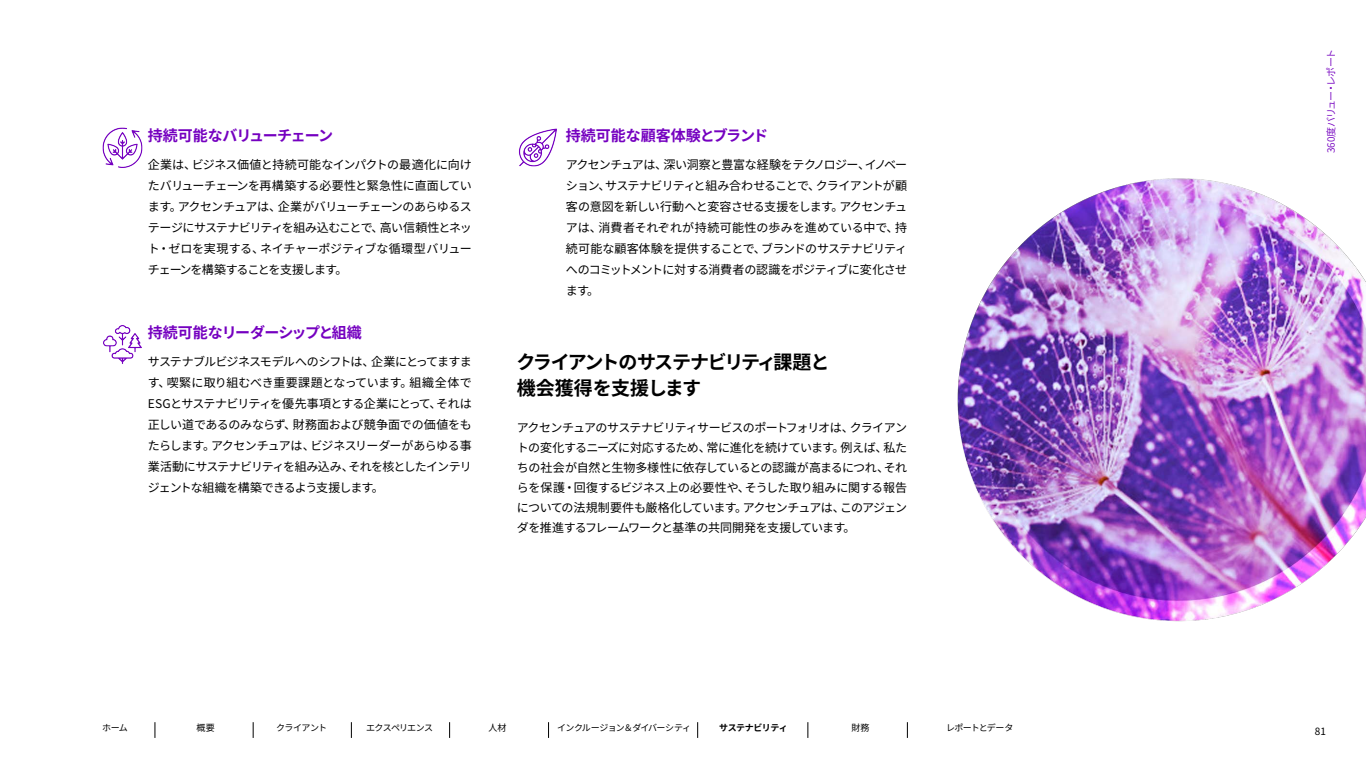
<style>
.page{position:relative;width:1366px;height:769px;background:#fff}
.page>*{position:absolute;margin:0;border:0;box-sizing:border-box;transform-origin:0 0}
.t1{font:700 19px/26.6px "Source Han Sans JP";letter-spacing:-.06em;color:#000}
.t2{font:700 15px "Source Han Sans JP";letter-spacing:-.05em;color:#7500c0}
.t3{font:700 15px "Source Han Sans JP";color:#7500c0}
.t4{font:12px/21px "Source Han Sans JP";letter-spacing:-.06em;color:#000;text-align:justify}
.t5{font:10px "Source Han Sans JP";letter-spacing:-.05em;color:#7500c0}
.t6{font:10px "Source Han Sans JP";color:#000}
.t7{font:9px "Source Han Sans JP";letter-spacing:-.075em;color:#000}
.t8{font:700 9px "Source Han Sans JP";letter-spacing:-.06em;color:#000}
</style>
<div class="page">
<svg style="left:155px;top:722px;width:1px;height:15px"></svg>
<svg style="left:253px;top:722px;width:1px;height:15px"></svg>
<svg style="left:351px;top:722px;width:1px;height:15px"></svg>
<svg style="left:449px;top:722px;width:1px;height:15px"></svg>
<svg style="left:548px;top:722px;width:1px;height:15px"></svg>
<svg style="left:697px;top:722px;width:1px;height:15px"></svg>
<svg style="left:808px;top:722px;width:1px;height:15px"></svg>
<svg style="left:907px;top:722px;width:1px;height:15px"></svg>
<img style="left:103px;top:325px;width:39px;height:39px">
<img style="left:519px;top:128px;width:38px;height:39px">
<img style="left:957px;top:178px;width:409px;height:444px">
<img style="left:102px;top:127px;width:41px;height:41px">
<p class="t2" style="left:148px;top:127px;width:187px">持続可能なバリューチェーン</p>
<p class="t4" style="left:148px;top:155px;width:325px">企業は、ビジネス価値と持続可能なインパクトの最適化に向けたバリューチェーンを再構築する必要性と緊急性に直面しています。アクセンチュアは、企業がバリューチェーンのあらゆるステージにサステナビリティを組み込むことで、高い信頼性とネット・ゼロを実現する、ネイチャーポジティブな循環型バリューチェーンを構築することを支援します。</p>
<p class="t2" style="left:148px;top:323px;width:215px">持続可能なリーダーシップと組織</p>
<p class="t4" style="left:148px;top:351px;width:325px">サステナブルビジネスモデルへのシフトは、企業にとってますます、喫緊に取り組むべき重要課題となっています。組織全体でESGとサステナビリティを優先事項とする企業にとって、それは正しい道であるのみならず、財務面および競争面での価値をもたらします。アクセンチュアは、ビジネスリーダーがあらゆる事業活動にサステナビリティを組み込み、それを核としたインテリジェントな組織を構築できるよう支援します。</p>
<p class="t3" style="left:566px;top:127px;width:204px">持続可能な顧客体験とブランド</p>
<p class="t4" style="left:566px;top:155px;width:343px">アクセンチュアは、深い洞察と豊富な経験をテクノロジー、イノベーション、サステナビリティと組み合わせることで、クライアントが顧客の意図を新しい行動へと変容させる支援をします。アクセンチュアは、消費者それぞれが持続可能性の歩みを進めている中で、持続可能な顧客体験を提供することで、ブランドのサステナビリティへのコミットメントに対する消費者の認識をポジティブに変化させます。</p>
<h1 class="t1" style="left:516px;top:348px;width:315px">クライアントのサステナビリティ課題と機会獲得を支援します</h1>
<p class="t4" style="left:517px;top:417px;width:392px;line-height:20px">アクセンチュアのサステナビリティサービスのポートフォリオは、クライアントの変化するニーズに対応するため、常に進化を続けています。例えば、私たちの社会が自然と生物多様性に依存しているとの認識が高まるにつれ、それらを保護・回復するビジネス上の必要性や、そうした取り組みに関する報告についての法規制要件も厳格化しています。アクセンチュアは、このアジェンダを推進するフレームワークと基準の共同開発を支援しています。</p>
<p class="t5" style="left:1325px;top:153px;width:106px;rotate:-90deg">360度バリュー・レポート</p>
<p class="t7" style="left:102px;top:722px;width:27px">ホーム</p>
<p class="t7" style="left:197px;top:722px;width:20px">概要</p>
<p class="t7" style="left:276px;top:722px;width:52px">クライアント</p>
<p class="t7" style="left:366px;top:722px;width:68px">エクスペリエンス</p>
<p class="t7" style="left:488px;top:722px;width:19px">人材</p>
<p class="t7" style="left:557px;top:722px;width:136px">インクルージョン＆ダイバーシティ</p>
<p class="t8" style="left:719px;top:722px;width:70px">サステナビリティ</p>
<p class="t7" style="left:851px;top:722px;width:20px">財務</p>
<p class="t7" style="left:946px;top:722px;width:69px">レポートとデータ</p>
<p class="t6" style="left:1315px;top:724px;width:13px">81</p>
</div>
